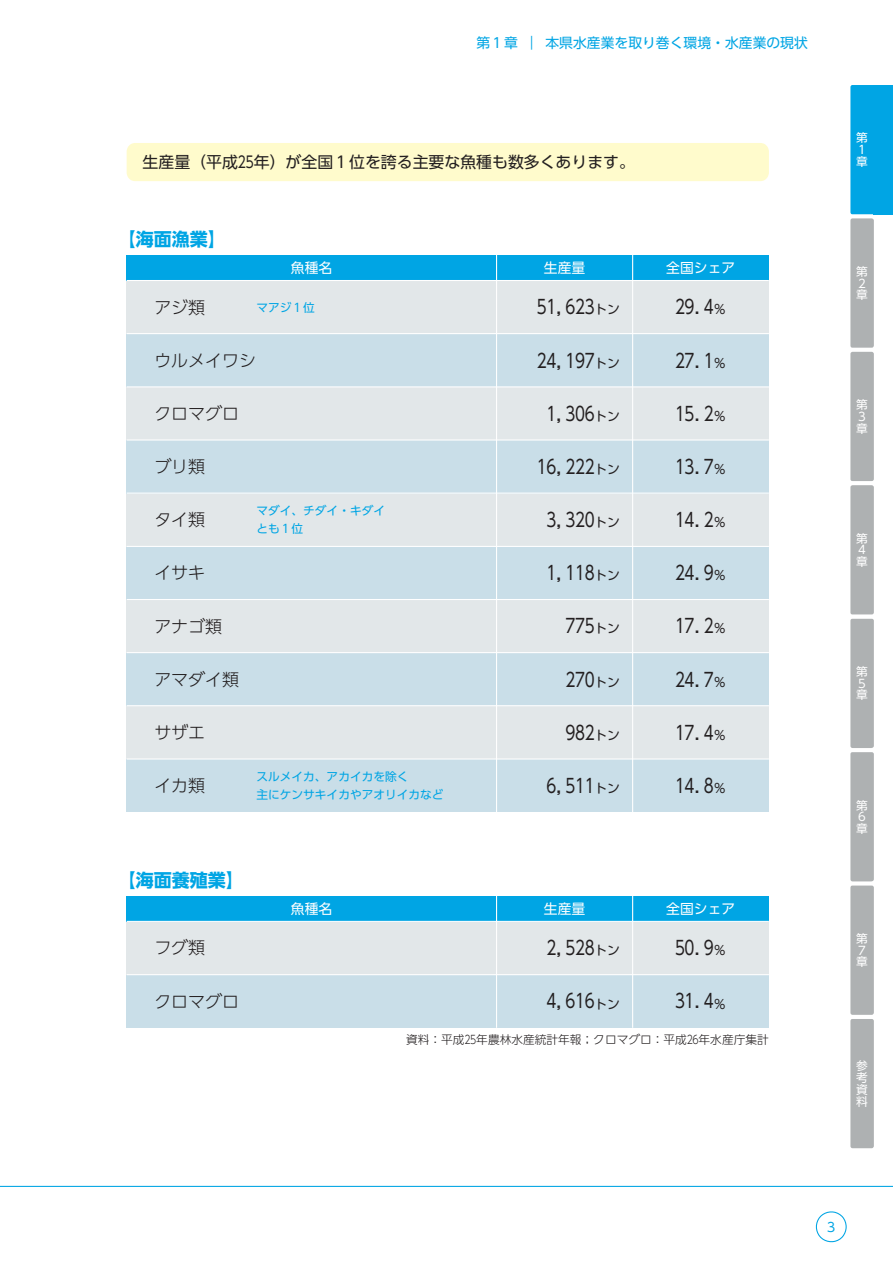
<style>
.page{position:relative;width:893px;height:1263px;background:#fff}
.page>*{position:absolute;margin:0;border:0;box-sizing:border-box;transform-origin:0 0}
.t1{font:19.2px "UD Shin Go Pro Regular 90 msp RKSJ H";letter-spacing:-.375em;color:#231f20;scale:.8 1}
.t2{font:700 18px "UD Shin Go Pro";color:#00a5e4}
.t3{font:16.95px "UD Shin Go Pro Light 90 msp RKSJ H";color:#231f20}
.t4{font:15.9px "UD Shin Go Pro Regular 90 msp RKSJ H";color:#231f20}
.t5{font:13.8px "UD Shin Go Pro Regular 90 msp RKSJ H";color:#00a5e4}
.t6{font:13.8px "UD Shin Go Pro Regular 90 msp RKSJ H";color:#fff}
.t7{font:12.75px "UD Shin Go Pro Regular 90 msp RKSJ H";color:#00a5e4}
.t8{font:11.7px/18.1px "UD Shin Go Pro Regular 90 msp RKSJ H";color:#00a5e4}
.t9{font:11.7px "UD Shin Go Pro Light 90 msp RKSJ H";color:#231f20}
.t10{font:11.7px/11.7px "UD Shin Go Pro Regular 90 msp RKSJ H";color:#fff;text-align:justify}
.s1{font-size:12.75px}
</style>
<div class="page">
<div style="left:127px;top:143px;width:642px;height:38px;background:#fffbcc"></div>
<div style="left:633px;top:759px;width:136px;height:53px;background:#c9dee8"></div>
<div style="left:497px;top:759px;width:136px;height:53px;background:#c9dee8"></div>
<div style="left:127px;top:759px;width:370px;height:53px;background:#c9dee8"></div>
<div style="left:633px;top:706px;width:136px;height:53px;background:#e2e7e9"></div>
<div style="left:497px;top:706px;width:136px;height:53px;background:#e2e7e9"></div>
<div style="left:127px;top:706px;width:370px;height:53px;background:#e2e7e9"></div>
<div style="left:633px;top:653px;width:136px;height:53px;background:#c9dee8"></div>
<div style="left:497px;top:653px;width:136px;height:53px;background:#c9dee8"></div>
<div style="left:127px;top:653px;width:370px;height:53px;background:#c9dee8"></div>
<div style="left:633px;top:599px;width:136px;height:54px;background:#e2e7e9"></div>
<div style="left:497px;top:599px;width:136px;height:54px;background:#e2e7e9"></div>
<div style="left:127px;top:599px;width:370px;height:54px;background:#e2e7e9"></div>
<div style="left:633px;top:546px;width:136px;height:53px;background:#c9dee8"></div>
<div style="left:497px;top:546px;width:136px;height:53px;background:#c9dee8"></div>
<div style="left:127px;top:546px;width:370px;height:53px;background:#c9dee8"></div>
<div style="left:633px;top:493px;width:136px;height:53px;background:#e2e7e9"></div>
<div style="left:497px;top:493px;width:136px;height:53px;background:#e2e7e9"></div>
<div style="left:127px;top:493px;width:370px;height:53px;background:#e2e7e9"></div>
<div style="left:633px;top:440px;width:136px;height:53px;background:#c9dee8"></div>
<div style="left:497px;top:440px;width:136px;height:53px;background:#c9dee8"></div>
<div style="left:127px;top:440px;width:370px;height:53px;background:#c9dee8"></div>
<div style="left:633px;top:387px;width:136px;height:53px;background:#e2e7e9"></div>
<div style="left:497px;top:387px;width:136px;height:53px;background:#e2e7e9"></div>
<div style="left:127px;top:387px;width:370px;height:53px;background:#e2e7e9"></div>
<div style="left:633px;top:334px;width:136px;height:53px;background:#c9dee8"></div>
<div style="left:497px;top:334px;width:136px;height:53px;background:#c9dee8"></div>
<div style="left:127px;top:334px;width:370px;height:53px;background:#c9dee8"></div>
<div style="left:633px;top:280px;width:136px;height:54px;background:#e2e7e9"></div>
<div style="left:497px;top:280px;width:136px;height:54px;background:#e2e7e9"></div>
<div style="left:127px;top:280px;width:370px;height:54px;background:#e2e7e9"></div>
<div style="left:633px;top:255px;width:136px;height:25px;background:#00a5e4"></div>
<div style="left:497px;top:255px;width:136px;height:25px;background:#00a5e4"></div>
<div style="left:127px;top:255px;width:370px;height:25px;background:#00a5e4"></div>
<hr style="left:632px;top:255px;width:1px;height:557px;background:#fff">
<hr style="left:496px;top:255px;width:1px;height:557px;background:#fff">
<hr style="left:127px;top:758px;width:642px;height:1px;background:#fff">
<hr style="left:127px;top:705px;width:642px;height:1px;background:#fff">
<hr style="left:127px;top:652px;width:642px;height:1px;background:#fff">
<hr style="left:127px;top:599px;width:642px;height:1px;background:#fff">
<hr style="left:127px;top:546px;width:642px;height:1px;background:#fff">
<hr style="left:127px;top:493px;width:642px;height:1px;background:#fff">
<hr style="left:127px;top:439px;width:642px;height:2px;background:#fff">
<hr style="left:127px;top:386px;width:642px;height:1px;background:#fff">
<hr style="left:127px;top:333px;width:642px;height:1px;background:#fff">
<hr style="left:127px;top:280px;width:642px;height:1px;background:#fff">
<div style="left:633px;top:974px;width:136px;height:54px;background:#c9dee8"></div>
<div style="left:497px;top:974px;width:136px;height:54px;background:#c9dee8"></div>
<div style="left:127px;top:974px;width:370px;height:54px;background:#c9dee8"></div>
<div style="left:633px;top:921px;width:136px;height:54px;background:#e2e7e9"></div>
<div style="left:497px;top:921px;width:136px;height:54px;background:#e2e7e9"></div>
<div style="left:127px;top:921px;width:370px;height:54px;background:#e2e7e9"></div>
<div style="left:633px;top:896px;width:136px;height:25px;background:#00a5e4"></div>
<div style="left:497px;top:896px;width:136px;height:25px;background:#00a5e4"></div>
<div style="left:127px;top:896px;width:370px;height:25px;background:#00a5e4"></div>
<hr style="left:632px;top:896px;width:1px;height:132px;background:#fff">
<hr style="left:496px;top:896px;width:1px;height:132px;background:#fff">
<hr style="left:127px;top:974px;width:642px;height:1px;background:#fff">
<hr style="left:127px;top:921px;width:642px;height:1px;background:#fff">
<hr style="left:0;top:1186px;width:893px;height:1px;background:#00a5e4">
<svg style="left:816px;top:1211px;width:31px;height:32px"></svg>
<div style="left:874px;top:85px;width:19px;height:129px;background:#00a5e4"></div>
<svg style="left:850px;top:85px;width:24px;height:1063px;background:#a6bac2"></svg>
<p class="t5" style="left:476px;top:38px;width:333px">第１章｜本県水産業を取り巻く環境・水産業の現状</p>
<p class="t4" style="left:143px;top:156px;width:494px">生産量（平成２５年）が全国１位を誇る主要な魚種も数多くあります。</p>
<p class="t2" style="left:118px;top:233px;width:110px">【海面漁業】</p>
<p class="t6" style="left:291px;top:263px;width:43px">魚種名</p>
<p class="t6" style="left:544px;top:263px;width:43px">生産量</p>
<p class="t6" style="left:666px;top:263px;width:71px">全国シェア</p>
<p class="t3" style="left:154px;top:301px;width:52px">アジ類</p>
<p class="t8" style="left:256px;top:300px;width:60px">マアジ１位</p>
<p class="t1" style="left:534px;top:300px;width:109px">５１，６２３<span class="s1">トン</span></p>
<p class="t1" style="left:672px;top:300px;width:69px">２９．４<span class="s1">％</span></p>
<p class="t3" style="left:154px;top:354px;width:103px">ウルメイワシ</p>
<p class="t1" style="left:534px;top:353px;width:109px">２４，１９７<span class="s1">トン</span></p>
<p class="t1" style="left:672px;top:353px;width:69px">２７．１<span class="s1">％</span></p>
<p class="t3" style="left:154px;top:407px;width:86px">クロマグロ</p>
<p class="t1" style="left:544px;top:406px;width:97px">１，３０６<span class="s1">トン</span></p>
<p class="t1" style="left:672px;top:406px;width:69px">１５．２<span class="s1">％</span></p>
<p class="t3" style="left:154px;top:460px;width:52px">ブリ類</p>
<p class="t1" style="left:534px;top:459px;width:109px">１６，２２２<span class="s1">トン</span></p>
<p class="t1" style="left:672px;top:459px;width:69px">１３．７<span class="s1">％</span></p>
<p class="t3" style="left:154px;top:513px;width:52px">タイ類</p>
<p class="t8" style="left:256px;top:503px;width:130px">マダイ、チダイ・キダイとも１位</p>
<p class="t1" style="left:544px;top:513px;width:97px">３，３２０<span class="s1">トン</span></p>
<p class="t1" style="left:672px;top:513px;width:69px">１４．２<span class="s1">％</span></p>
<p class="t3" style="left:154px;top:566px;width:52px">イサキ</p>
<p class="t1" style="left:544px;top:566px;width:97px">１，１１８<span class="s1">トン</span></p>
<p class="t1" style="left:672px;top:566px;width:69px">２４．９<span class="s1">％</span></p>
<p class="t3" style="left:154px;top:620px;width:69px">アナゴ類</p>
<p class="t1" style="left:563px;top:619px;width:73px">７７５<span class="s1">トン</span></p>
<p class="t1" style="left:672px;top:619px;width:69px">１７．２<span class="s1">％</span></p>
<p class="t3" style="left:154px;top:673px;width:86px">アマダイ類</p>
<p class="t1" style="left:563px;top:672px;width:73px">２７０<span class="s1">トン</span></p>
<p class="t1" style="left:672px;top:672px;width:69px">２４．７<span class="s1">％</span></p>
<p class="t3" style="left:154px;top:726px;width:52px">サザエ</p>
<p class="t1" style="left:563px;top:725px;width:73px">９８２<span class="s1">トン</span></p>
<p class="t1" style="left:672px;top:725px;width:69px">１７．４<span class="s1">％</span></p>
<p class="t3" style="left:154px;top:779px;width:52px">イカ類</p>
<p class="t8" style="left:256px;top:769px;width:189px">スルメイカ、アカイカを除く<br>主にケンサキイカやアオリイカなど</p>
<p class="t1" style="left:544px;top:778px;width:97px">６，５１１<span class="s1">トン</span></p>
<p class="t1" style="left:672px;top:778px;width:69px">１４．８<span class="s1">％</span></p>
<p class="t2" style="left:118px;top:874px;width:128px">【海面養殖業】</p>
<p class="t6" style="left:291px;top:903px;width:43px">魚種名</p>
<p class="t6" style="left:544px;top:903px;width:43px">生産量</p>
<p class="t6" style="left:666px;top:903px;width:71px">全国シェア</p>
<p class="t3" style="left:154px;top:942px;width:52px">フグ類</p>
<p class="t1" style="left:544px;top:941px;width:97px">２，５２８<span class="s1">トン</span></p>
<p class="t1" style="left:672px;top:941px;width:69px">５０．９<span class="s1">％</span></p>
<p class="t3" style="left:154px;top:995px;width:86px">クロマグロ</p>
<p class="t1" style="left:544px;top:994px;width:97px">４，６１６<span class="s1">トン</span></p>
<p class="t1" style="left:672px;top:994px;width:69px">３１．４<span class="s1">％</span></p>
<p class="t9" style="left:406px;top:1036px;width:364px">資料：平成２５年農林水産統計年報；クロマグロ：平成２６年水産庁集計</p>
<p class="t10" style="left:856px;top:134px;width:13px">第１章</p>
<p class="t10" style="left:856px;top:267px;width:13px">第２章</p>
<p class="t10" style="left:856px;top:401px;width:13px">第３章</p>
<p class="t10" style="left:856px;top:534px;width:13px">第４章</p>
<p class="t10" style="left:856px;top:667px;width:13px">第５章</p>
<p class="t10" style="left:856px;top:801px;width:13px">第６章</p>
<p class="t10" style="left:856px;top:934px;width:13px">第７章</p>
<p class="t10" style="left:856px;top:1062px;width:13px">参考資料</p>
<p class="t7" style="left:825px;top:1222px;width:14px">３</p>
</div>
